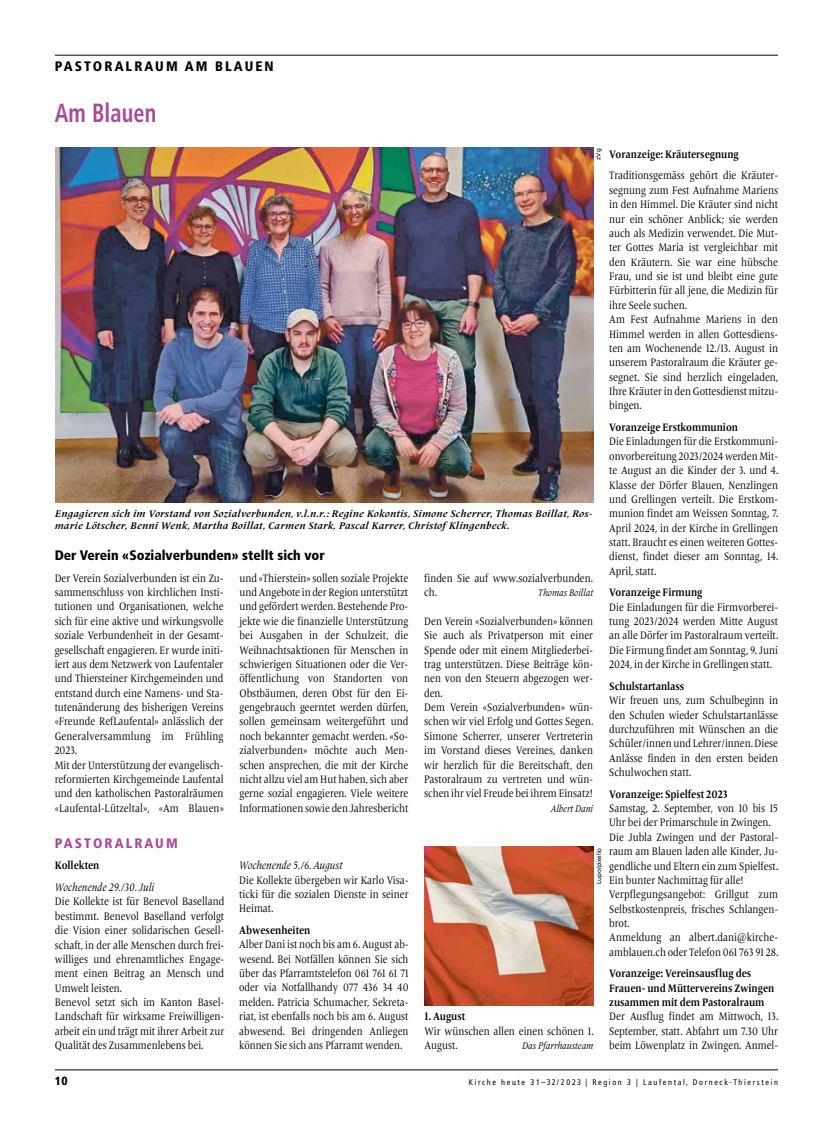
<style>
.page{position:relative;width:833px;height:1134px;background:#fff}
.page>*{position:absolute;margin:0;border:0;box-sizing:border-box;transform-origin:0 0}
.t1{font:700 condensed 26.25px "Frutiger LT Pro";letter-spacing:.005em;color:#a84a9b;scale:.85 1}
.t2{font:900 condensed 13.75px "Frutiger LT Pro";color:#000}
.t3{font:900 condensed 13.75px "Frutiger LT Pro";letter-spacing:.15em;color:#000}
.t4{font:900 condensed 13.75px "Frutiger LT Pro";letter-spacing:.15em;color:#a84a9b}
.t5{font:900 condensed 11.88px "Frutiger LT Pro";color:#000}
.t6{font:11.25px/14.4px "Frutiger Serif LT Pro";color:#000;scale:.85 1}
.t7{font:11.25px/14.4px "Frutiger Serif LT Pro";color:#000;text-align:justify;scale:.84 1}
.t8{font:700 11.25px/14.4px "Frutiger Serif LT Pro";color:#000;scale:.85 1}
.t9{font:italic 11.25px "Frutiger Serif LT Pro";color:#000;scale:.85 1}
.t10{font:italic 700 10px/12.5px "Frutiger Serif LT Pro";letter-spacing:.025em;color:#000}
.t11{font:italic 10px "Frutiger Serif LT Pro";color:#000;scale:.85 1}
.t12{font:condensed 8.12px "Frutiger LT Pro";letter-spacing:.2em;color:#000}
.t13{font:6.25px "Frutiger LT Pro";color:#000}
</style>
<div class="page">
<hr style="left:55px;top:1070px;width:723px;height:1px;background:#000">
<hr style="left:55px;top:55px;width:723px;height:1px;background:#000">
<img style="left:55px;top:148px;width:538px;height:355px">
<img style="left:424px;top:846px;width:169px;height:159px">
<p class="t3" style="left:55px;top:58px;width:220px">PASTORALRAUM AM BLAUEN</p>
<h1 class="t1" style="left:55px;top:97px;width:121px">Am Blauen</h1>
<p class="t13" style="left:594px;top:160px;width:13px;rotate:-90deg">zVg</p>
<p class="t8" style="left:609px;top:147px;width:154px">Voranzeige: Kräutersegnung</p>
<p class="t6" style="left:609px;top:169px;width:200px">Traditionsgemäss gehört die Kräuter&shy;segnung zum Fest Aufnahme Mariens in den Himmel. Die Kräuter sind nicht nur ein schöner Anblick; sie werden auch als Medizin verwendet. Die Mut&shy;ter Gottes Maria ist vergleichbar mit den Kräutern. Sie war eine hübsche Frau, und sie ist und bleibt eine gute Fürbitterin für all jene, die Medizin für ihre Seele suchen.<br>Am Fest Aufnahme Mariens in den Himmel werden in allen Gottesdiens&shy;ten am Wochenende 12./13. August in unserem Pastoralraum die Kräuter ge&shy;segnet. Sie sind herzlich eingeladen, Ihre Kräuter in den Gottesdienst mitzu&shy;bingen.</p>
<p class="t8" style="left:609px;top:420px;width:153px">Voranzeige Erstkommunion</p>
<p class="t6" style="left:609px;top:435px;width:200px;text-align:justify">Die Einladungen für die Erstkommuni&shy;onvorbereitung 2023/2024 werden Mit&shy;te August an die Kinder der 3. und 4.<br>Klasse der Dörfer Blauen, Nenzlingen und Grellingen verteilt. Die Erstkom&shy;munion findet am Weissen Sonntag, 7.<br>April 2024, in der Kirche in Grellingen statt. Braucht es einen weiteren Gottes&shy;dienst, findet dieser am Sonntag, 14.<br>April, statt.</p>
<p class="t8" style="left:609px;top:585px;width:111px">Voranzeige Firmung</p>
<p class="t6" style="left:609px;top:600px;width:200px;text-align:justify">Die Einladungen für die Firmvorberei&shy;tung 2023/2024 werden Mitte August an alle Dörfer im Pastoralraum verteilt.<br>Die Firmung findet am Sonntag, 9. Juni 2024, in der Kirche in Grellingen statt.</p>
<p class="t8" style="left:609px;top:679px;width:90px">Schulstartanlass</p>
<p class="t6" style="left:609px;top:693px;width:200px;text-align:justify">Wir freuen uns, zum Schulbeginn in den Schulen wieder Schulstartanlässe durchzuführen mit Wünschen an die Schüler/innen und Lehrer/innen. Diese Anlässe finden in den ersten beiden Schulwochen statt.</p>
<p class="t8" style="left:609px;top:787px;width:141px">Voranzeige: Spielfest 2023</p>
<p class="t6" style="left:609px;top:801px;width:200px">Samstag, 2. September, von 10 bis 15<br>Uhr bei der Primarschule in Zwingen.<br>Die Jubla Zwingen und der Pastoral&shy;raum am Blauen laden alle Kinder, Ju&shy;gendliche und Eltern ein zum Spielfest.<br>Ein bunter Nachmittag für alle!<br>Verpflegungsangebot: Grillgut zum Selbstkostenpreis, frisches Schlangen&shy;brot.<br>Anmeldung an albert.dani@kirche&shy;amblauen.ch oder Telefon 061 763 91 28.</p>
<p class="t8" style="left:609px;top:966px;width:196px">Voranzeige: Vereinsausflug des<br>Frauen- und Müttervereins Zwingen zusammen mit dem Pastoralraum</p>
<p class="t6" style="left:609px;top:1010px;width:200px;text-align:justify">Der Ausflug findet am Mittwoch, 13.<br>September, statt. Abfahrt um 7.30 Uhr beim Löwenplatz in Zwingen. Anmel-</p>
<p class="t10" style="left:55px;top:507px;width:539px">Engagieren sich im Vorstand von Sozialverbunden, v.l.n.r.: Regine Kokontis, Simone Scherrer, Thomas Boillat, Ros&shy;marie Lötscher, Benni Wenk, Martha Boillat, Carmen Stark, Pascal Karrer, Christof Klingenbeck.</p>
<p class="t2" style="left:55px;top:547px;width:272px">Der Verein «Sozialverbunden» stellt sich vor</p>
<p class="t6" style="left:55px;top:571px;width:201px">Der Verein Sozialverbunden ist ein Zu&shy;sammenschluss von kirchlichen Insti&shy;tutionen und Organisationen, welche sich für eine aktive und wirkungsvolle soziale Verbundenheit in der Gesamt&shy;gesellschaft engagieren. Er wurde initi&shy;iert aus dem Netzwerk von Laufentaler und Thiersteiner Kirchgemeinden und entstand durch eine Namens- und Sta&shy;tutenänderung des bisherigen Vereins «Freunde RefLaufental» anlässlich der Generalversammlung im Frühling 2023.<br>Mit der Unterstützung der evangelisch&shy;reformierten Kirchgemeinde Laufental und den katholischen Pastoralräumen «Laufental-Lützeltal», «Am Blauen»</p>
<p class="t6" style="left:239px;top:571px;width:200px;text-align:justify">und «Thierstein» sollen soziale Projekte und Angebote in der Region unterstützt und gefördert werden. Bestehende Pro&shy;jekte wie die finanzielle Unterstützung bei Ausgaben in der Schulzeit, die Weihnachtsaktionen für Menschen in schwierigen Situationen oder die Ver&shy;öffentlichung von Standorten von Obstbäumen, deren Obst für den Ei&shy;gengebrauch geerntet werden dürfen, sollen gemeinsam weitergeführt und noch bekannter gemacht werden. «So&shy;zialverbunden» möchte auch Men&shy;schen ansprechen, die mit der Kirche nicht allzu viel am Hut haben, sich aber gerne sozial engagieren. Viele weitere Informationen sowie den Jahresbericht</p>
<p class="t6" style="left:424px;top:571px;width:200px">finden Sie auf www.sozialverbunden. ch.</p>
<p class="t11" style="left:538px;top:587px;width:66px">Thomas Boillat</p>
<p class="t6" style="left:424px;top:614px;width:200px">Den Verein «Sozialverbunden» können Sie auch als Privatperson mit einer Spende oder mit einem Mitgliederbei&shy;trag unterstützen. Diese Beiträge kön&shy;nen von den Steuern abgezogen wer&shy;den.<br>Dem Verein «Sozialverbunden» wün&shy;schen wir viel Erfolg und Gottes Segen.<br>Simone Scherrer, unserer Vertreterin im Vorstand dieses Vereines, danken wir herzlich für die Bereitschaft, den Pastoralraum zu vertreten und wün&shy;schen ihr viel Freude bei ihrem Einsatz!</p>
<p class="t11" style="left:551px;top:802px;width:51px">Albert Dani</p>
<p class="t4" style="left:55px;top:834px;width:124px">PASTORALRAUM</p>
<p class="t8" style="left:55px;top:858px;width:54px">Kollekten</p>
<p class="t9" style="left:55px;top:880px;width:118px">Wochenende 29./30. Juli</p>
<p class="t6" style="left:55px;top:895px;width:201px">Die Kollekte ist für Benevol Baselland bestimmt. Benevol Baselland verfolgt die Vision einer solidarischen Gesell&shy;schaft, in der alle Menschen durch frei&shy;williges und ehrenamtliches Engage&shy;ment einen Beitrag an Mensch und Umwelt leisten.<br>Benevol setzt sich im Kanton Basel-Landschaft für wirksame Freiwilligen&shy;arbeit ein und trägt mit ihrer Arbeit zur Qualität des Zusammenlebens bei.</p>
<p class="t13" style="left:595px;top:884px;width:37px;rotate:-90deg">Lupo/pixelio</p>
<p class="t9" style="left:239px;top:859px;width:123px">Wochenende 5./6. August</p>
<p class="t6" style="left:239px;top:873px;width:201px;text-align:justify">Die Kollekte übergeben wir Karlo Visa&shy;ticki für die sozialen Dienste in seiner Heimat.</p>
<p class="t8" style="left:239px;top:923px;width:85px">Abwesenheiten</p>
<p class="t7" style="left:239px;top:937px;width:203px">Alber Dani ist noch bis am 6. August ab&shy;wesend. Bei Notfällen können Sie sich über das Pfarramtstelefon 061 761 61 71 oder via Notfallhandy 077 436 34 40 melden. Patricia Schumacher, Sekreta&shy;riat, ist ebenfalls noch bis am 6. August abwesend. Bei dringenden Anliegen können Sie sich ans Pfarramt wenden.</p>
<p class="t8" style="left:424px;top:1009px;width:49px">1. August</p>
<p class="t6" style="left:424px;top:1024px;width:200px">Wir wünschen allen einen schönen 1.<br>August.</p>
<p class="t11" style="left:522px;top:1039px;width:85px">Das Pfarrhausteam</p>
<p class="t5" style="left:55px;top:1074px;width:14px">10</p>
<p class="t12" style="left:469px;top:1077px;width:311px">Kirche heute 31–32/2023 | Region 3 | Laufental, Dorneck-Thierstein</p>
</div>
